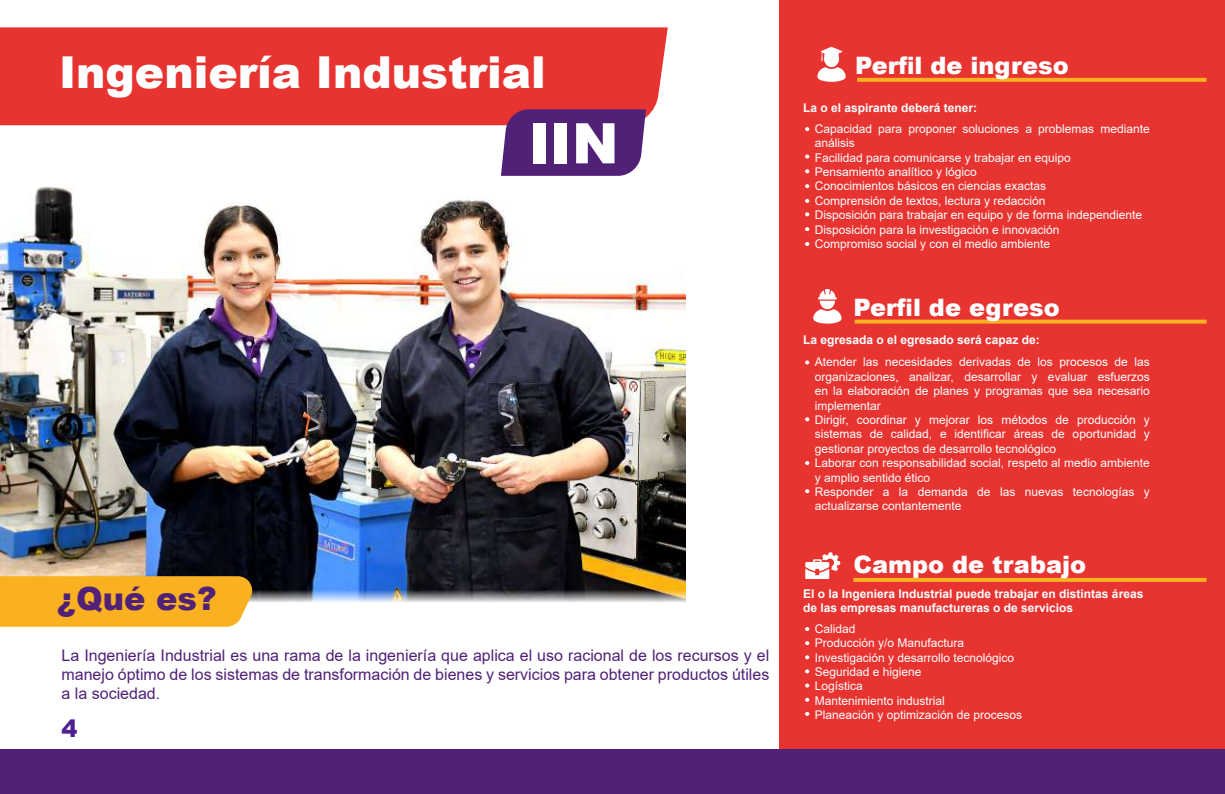
<style>
.page{position:relative;width:1225px;height:794px;background:#fff}
.page>*{position:absolute;margin:0;border:0;box-sizing:border-box;transform-origin:0 0}
.t1{font:900 56px "Arial";color:#fff}
.t2{font:900 44px "Arial";color:#fff}
.t3{font:900 32px "Arial";color:#512178}
.t4{font:900 24px "Arial";color:#fff}
.t5{font:900 24px "Arial";color:#4f1f91}
.t6{font:16px/19.2px "Arial";color:#512178;text-align:justify}
.t7{font:12px/14.4px "Arial";color:#fff}
.t8{font:700 12px/14.4px "Arial";color:#fff}
</style>
<div class="page">
<div style="left:0;top:749px;width:1225px;height:45px;background:#512178"></div>
<div style="left:779px;top:0;width:445px;height:748px;background:#e73431"></div>
<img style="left:0;top:125px;width:686px;height:461px">
<img style="left:255px;top:586px;width:431px;height:16px">
<div style="left:0;top:27px;width:655px;height:98px;background:#e73431"></div>
<svg style="left:501px;top:109px;width:145px;height:67px;background:#5d2c7c"></svg>
<svg style="left:854px;top:320px;width:352px;height:4px"></svg>
<svg style="left:853px;top:578px;width:353px;height:4px"></svg>
<svg style="left:654px;top:0;width:571px;height:106px"></svg>
<svg style="left:813px;top:289px;width:29px;height:35px"></svg>
<svg style="left:805px;top:552px;width:36px;height:27px"></svg>
<svg style="left:0;top:576px;width:255px;height:51px;background:#f6b128"></svg>
<svg style="left:805px;top:127px;width:4px;height:4px"></svg>
<svg style="left:805px;top:154px;width:4px;height:4px"></svg>
<svg style="left:805px;top:169px;width:4px;height:4px"></svg>
<svg style="left:805px;top:184px;width:4px;height:4px"></svg>
<svg style="left:805px;top:199px;width:4px;height:4px"></svg>
<svg style="left:805px;top:212px;width:4px;height:4px"></svg>
<svg style="left:805px;top:227px;width:4px;height:4px"></svg>
<svg style="left:805px;top:242px;width:4px;height:4px"></svg>
<svg style="left:805px;top:360px;width:4px;height:4px"></svg>
<svg style="left:805px;top:417px;width:4px;height:4px"></svg>
<svg style="left:805px;top:461px;width:4px;height:4px"></svg>
<svg style="left:805px;top:489px;width:4px;height:4px"></svg>
<svg style="left:805px;top:627px;width:4px;height:4px"></svg>
<svg style="left:805px;top:641px;width:4px;height:4px"></svg>
<svg style="left:805px;top:655px;width:4px;height:4px"></svg>
<svg style="left:805px;top:669px;width:4px;height:4px"></svg>
<svg style="left:805px;top:683px;width:4px;height:4px"></svg>
<svg style="left:805px;top:697px;width:4px;height:4px"></svg>
<svg style="left:805px;top:712px;width:4px;height:4px"></svg>
<h2 class="t2" style="left:59px;top:41px;width:488px">Ingeniería Industrial</h2>
<h1 class="t1" style="left:528px;top:103px;width:92px">IIN</h1>
<h3 class="t3" style="left:57px;top:575px;width:161px">¿Qué es?</h3>
<h3 class="t6" style="left:62px;top:645px;width:709px">La Ingeniería Industrial es una rama de la ingeniería que aplica el uso racional de los recursos y el manejo óptimo de los sistemas de transformación de bienes y servicios para obtener productos útiles a la sociedad.</h3>
<h3 class="t5" style="left:62px;top:711px;width:18px">4</h3>
<h3 class="t4" style="left:855px;top:48px;width:215px">Perfil de ingreso</h3>
<p class="t8" style="left:803px;top:100px;width:176px">La o el aspirante deberá tener:</p>
<p class="t7" style="left:814px;top:121px;width:337px">Capacidad para proponer soluciones a problemas mediante análisis<br>Facilidad para comunicarse y trabajar en equipo<br>Pensamiento analítico y lógico<br>Conocimientos básicos en ciencias exactas<br>Comprensión de textos, lectura y redacción<br>Disposición para trabajar en equipo y de forma independiente Disposición para la investigación e innovación<br>Compromiso social y con el medio ambiente</p>
<h3 class="t4" style="left:853px;top:290px;width:208px">Perfil de egreso</h3>
<p class="t8" style="left:803px;top:332px;width:238px">La egresada o el egresado será capaz de:</p>
<p class="t7" style="left:814px;top:355px;width:337px">Atender las necesidades derivadas de los procesos de las organizaciones, analizar, desarrollar y evaluar esfuerzos en la elaboración de planes y programas que sea necesario implementar<br>Dirigir, coordinar y mejorar los métodos de producción y sistemas de calidad, e identificar áreas de oportunidad y gestionar proyectos de desarrollo tecnológico<br>Laborar con responsabilidad social, respeto al medio ambiente y amplio sentido ético<br>Responder a la demanda de las nuevas tecnologías y actualizarse contantemente</p>
<h3 class="t4" style="left:853px;top:547px;width:234px">Campo de trabajo</h3>
<p class="t8" style="left:803px;top:586px;width:342px">El o la Ingeniera Industrial puede trabajar en distintas áreas de las empresas manufactureras o de servicios</p>
<p class="t7" style="left:814px;top:621px;width:209px">Calidad<br>Producción y/o Manufactura<br>Investigación y desarrollo tecnológico<br>Seguridad e higiene<br>Logística<br>Mantenimiento industrial<br>Planeación y optimización de procesos</p>
</div>
